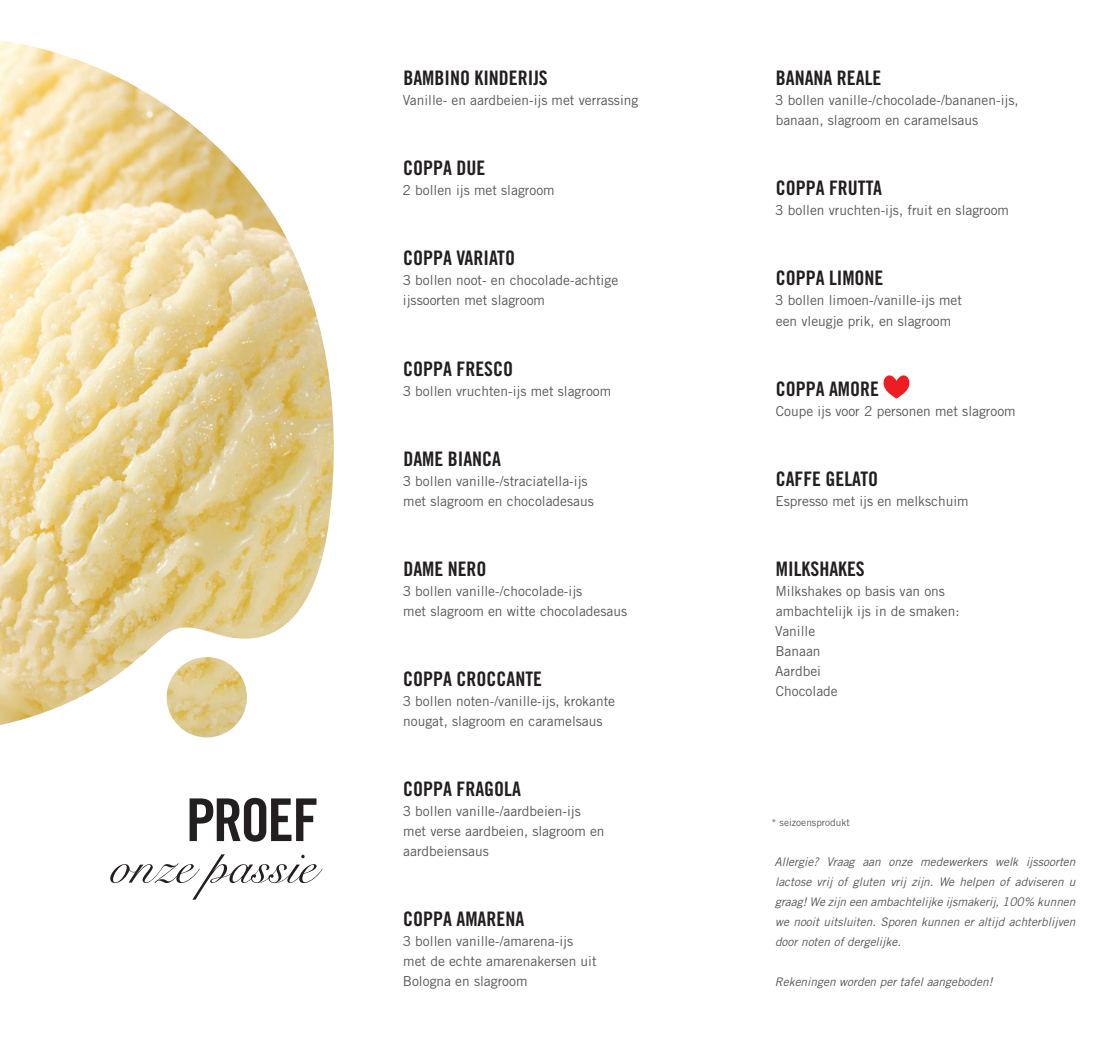
<style>
.page{position:relative;width:1106px;height:1053px;background:#fff}
.page>*{position:absolute;margin:0;border:0;box-sizing:border-box;transform-origin:0 0}
.t1{font:59px "Trade Gothic LT Std Bd Cn 20";letter-spacing:-.04em;color:#231f20}
.t2{font:52.5px "Snell Roundhand LT Std Scr";color:#231f20}
.t3{font:20px "Trade Gothic LT Std Bd Cn 20";color:#231f20}
.t4{font:13.75px "Trade Gothic LT Std";color:#57585a}
.t5{font:italic 11.88px/20px "Trade Gothic LT Pro";color:#57585a;text-align:justify}
.t6{font:10px "Trade Gothic LT Std";color:#57585a}
</style>
<div class="page">
<img style="left:0;top:40px;width:334px;height:697px">
<svg style="left:883px;top:375px;width:26px;height:23px"></svg>
<p class="t1" style="left:186px;top:784px;width:134px">PROEF</p>
<p class="t2" style="left:110px;top:835px;width:208px">onze passie</p>
<p class="t3" style="left:403px;top:66px;width:146px">BAMBINO KINDERIJS</p>
<p class="t4" style="left:403px;top:92px;width:237px">Vanille- en aardbeien-ijs met verrassing</p>
<p class="t3" style="left:403px;top:156px;width:84px">COPPA DUE</p>
<p class="t4" style="left:402px;top:182px;width:153px">2 bollen ijs met slagroom</p>
<p class="t3" style="left:403px;top:246px;width:113px">COPPA VARIATO</p>
<p class="t4" style="left:403px;top:272px;width:217px">3 bollen noot- en chocolade-achtige</p>
<p class="t4" style="left:403px;top:292px;width:144px">ijssoorten met slagroom</p>
<p class="t3" style="left:403px;top:356px;width:111px">COPPA FRESCO</p>
<p class="t4" style="left:403px;top:382px;width:210px">3 bollen vruchten-ijs met slagroom</p>
<p class="t3" style="left:403px;top:446px;width:99px">DAME BIANCA</p>
<p class="t4" style="left:403px;top:472px;width:186px">3 bollen vanille-/straciatella-ijs</p>
<p class="t4" style="left:403px;top:492px;width:192px">met slagroom en chocoladesaus</p>
<p class="t3" style="left:403px;top:556px;width:85px">DAME NERO</p>
<p class="t4" style="left:403px;top:582px;width:181px">3 bollen vanille-/chocolade-ijs</p>
<p class="t4" style="left:403px;top:602px;width:225px">met slagroom en witte chocoladesaus</p>
<p class="t3" style="left:403px;top:666px;width:140px">COPPA CROCCANTE</p>
<p class="t4" style="left:403px;top:692px;width:214px">3 bollen noten-/vanille-ijs, krokante</p>
<p class="t4" style="left:403px;top:712px;width:201px">nougat, slagroom en caramelsaus</p>
<p class="t3" style="left:403px;top:776px;width:119px">COPPA FRAGOLA</p>
<p class="t4" style="left:403px;top:802px;width:180px">3 bollen vanille-/aardbeien-ijs</p>
<p class="t4" style="left:403px;top:822px;width:203px">met verse aardbeien, slagroom en</p>
<p class="t4" style="left:403px;top:842px;width:87px">aardbeiensaus</p>
<p class="t3" style="left:403px;top:906px;width:123px">COPPA AMARENA</p>
<p class="t4" style="left:403px;top:932px;width:172px">3 bollen vanille-/amarena-ijs</p>
<p class="t4" style="left:403px;top:952px;width:195px">met de echte amarenakersen uit</p>
<p class="t4" style="left:403px;top:972px;width:126px">Bologna en slagroom</p>
<p class="t3" style="left:776px;top:66px;width:107px">BANANA REALE</p>
<p class="t4" style="left:775px;top:92px;width:245px">3 bollen vanille-/chocolade-/bananen-ijs,</p>
<p class="t4" style="left:775px;top:112px;width:204px">banaan, slagroom en caramelsaus</p>
<p class="t3" style="left:775px;top:176px;width:108px">COPPA FRUTTA</p>
<p class="t4" style="left:775px;top:202px;width:235px">3 bollen vruchten-ijs, fruit en slagroom</p>
<p class="t3" style="left:775px;top:266px;width:109px">COPPA LIMONE</p>
<p class="t4" style="left:775px;top:292px;width:188px">3 bollen limoen-/vanille-ijs met</p>
<p class="t4" style="left:776px;top:312px;width:177px">een vleugje prik, en slagroom</p>
<p class="t3" style="left:775px;top:376px;width:105px">COPPA AMORE</p>
<p class="t4" style="left:776px;top:402px;width:241px">Coupe ijs voor 2 personen met slagroom</p>
<p class="t3" style="left:775px;top:466px;width:104px">CAFFE GELATO</p>
<p class="t4" style="left:775px;top:492px;width:195px">Espresso met ijs en melkschuim</p>
<p class="t3" style="left:776px;top:556px;width:90px">MILKSHAKES</p>
<p class="t4" style="left:775px;top:582px;width:171px">Milkshakes op basis van ons</p>
<p class="t4" style="left:776px;top:602px;width:185px">ambachtelijk ijs in de smaken:</p>
<p class="t4" style="left:775px;top:622px;width:41px">Vanille</p>
<p class="t4" style="left:775px;top:642px;width:47px">Banaan</p>
<p class="t4" style="left:775px;top:662px;width:47px">Aardbei</p>
<p class="t4" style="left:776px;top:682px;width:63px">Chocolade</p>
<p class="t6" style="left:771px;top:816px;width:80px">* seizoensprodukt</p>
<p class="t5" style="left:774px;top:851px;width:302px">Allergie? Vraag aan onze medewerkers welk ijssoorten lactose vrij of gluten vrij zijn. We helpen of adviseren u graag! We zijn een ambachtelijke ijsmakerij, 100% kunnen we nooit uitsluiten. Sporen kunnen er altijd achterblijven door noten of dergelijke.</p>
<p class="t5" style="left:775px;top:971px;width:219px">Rekeningen worden per tafel aangeboden!</p>
</div>
